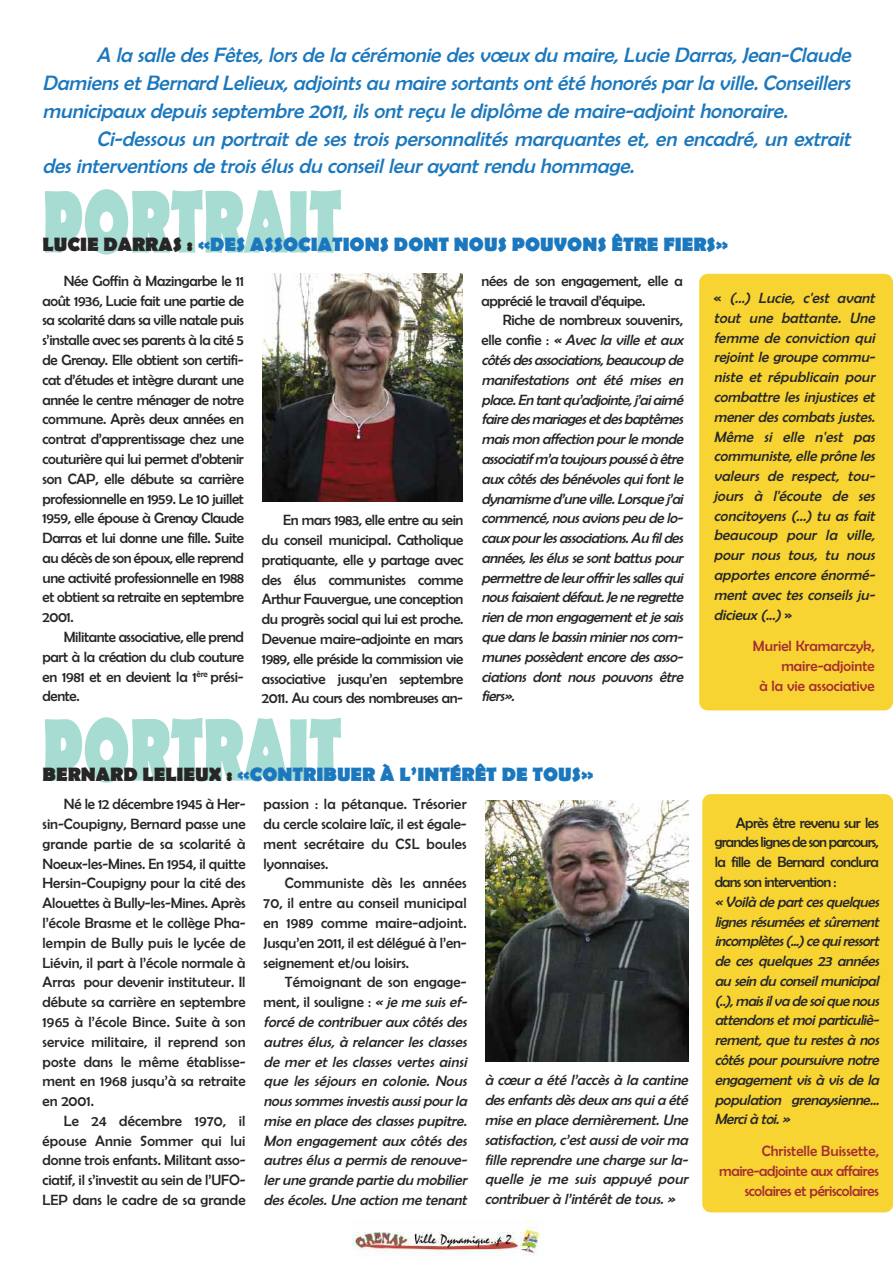
<style>
.page{position:relative;width:893px;height:1263px;background:#fff}
.page>*{position:absolute;margin:0;border:0;box-sizing:border-box;transform-origin:0 0}
.t1{font:italic 21px/27.8px "Berlin Sans FB";color:#1c78be;text-align:justify}
.t2{font:700 19.5px "Berlin Sans FB";color:#1c78be}
.t3{font:15px/19.8px "Berlin Sans FB";letter-spacing:-.015em;color:#272627;text-align:justify}
.t4{font:italic 15px/19.8px "Berlin Sans FB";color:#272627;text-align:justify}
.t5{font:15px/19.8px "Berlin Sans FB";letter-spacing:-.025em;color:#a62c32;text-align:right}
.t6{font:15px/19.8px "Berlin Sans FB";color:#a62c32;text-align:right}
.s1{color:#272627}
.s2{font-style:normal}
</style>
<div class="page">
<img style="left:353px;top:1220px;width:188px;height:36px">
<img style="left:486px;top:800px;width:203px;height:261px">
<img style="left:262px;top:273px;width:200px;height:228px">
<svg style="left:45px;top:717px;width:243px;height:66px"></svg>
<svg style="left:45px;top:189px;width:243px;height:66px"></svg>
<div style="left:699px;top:274px;width:194px;height:436px;background:#f7d432;border-radius:9px"></div>
<div style="left:702px;top:794px;width:191px;height:418px;background:#f7d432;border-radius:9px"></div>
<p class="t1" style="left:43px;top:41px;width:814px;text-indent:54px">A la salle des Fêtes, lors de la cérémonie des vœux du maire, Lucie Darras, Jean-Claude Damiens et Bernard Lelieux, adjoints au maire sortants ont été honorés par la ville. Conseillers municipaux depuis septembre 2011, ils ont reçu le diplôme de maire-adjoint honoraire.</p>
<h1 class="t1" style="left:43px;top:124px;width:814px;text-indent:54px">Ci-dessous un portrait de ses trois personnalités marquantes et, en encadré, un extrait des interventions de trois élus du conseil leur ayant rendu hommage.</h1>
<h2 class="t2" style="left:43px;top:233px;width:687px"><span class="s1">LUCIE DARRAS :</span> «DES ASSOCIATIONS DONT NOUS POUVONS ÊTRE FIERS»</h2>
<p class="t3" style="left:43px;top:271px;width:203px;text-indent:21px">Née Goffin à Mazingarbe le 11 août 1936, Lucie fait une partie de sa scolarité dans sa ville natale puis s’installe avec ses parents à la cité 5 de Grenay. Elle obtient son certifi&shy;cat d’études et intègre durant une année le centre ménager de notre commune. Après deux années en contrat d’apprentissage chez une couturière qui lui permet d’obtenir son CAP, elle débute sa carrière professionnelle en 1959. Le 10 juillet 1959, elle épouse à Grenay Claude Darras et lui donne une fille. Suite au décès de son époux, elle reprend une activité professionnelle en 1988 et obtient sa retraite en septembre 2001.</p>
<p class="t3" style="left:43px;top:627px;width:203px;text-indent:21px">Militante associative, elle prend part à la création du club couture en 1981 et en devient la 1<sup>ère</sup> prési&shy;dente.</p>
<p class="t3" style="left:262px;top:510px;width:203px;text-indent:21px">En mars 1983, elle entre au sein du conseil municipal. Catholique pratiquante, elle y partage avec des élus communistes comme Arthur Fauvergue, une conception du progrès social qui lui est proche.<br>Devenue maire-adjointe en mars 1989, elle préside la commission vie associative jusqu’en septembre 2011. Au cours des nombreuses an-</p>
<p class="t3" style="left:481px;top:271px;width:203px">nées de son engagement, elle a apprécié le travail d’équipe.</p>
<p class="t4" style="left:481px;top:310px;width:206px;text-align:left;text-indent:21px"><span class="s2">Riche de nombreux souvenirs, elle confie :</span> «Aveclavilleetaux côtés des associations, beaucoup de manifestations ont été mises en place. En tant qu’adjointe, j ’ai aimé faire des mariages et des baptêmes mais mon affection pour le monde associatif m’a toujours poussé à être aux côtés des bénévoles qui font le dynamisme d’une ville. Lorsque j ’ai commencé, nous avions peu de lo&shy;caux pour les associations. Au fil des années, les élus se sont battus pour permettre de leur offrir les salles qui nous faisaient défaut. Je ne regrette rien de mon engagement et je sais que dans le bassin minier nos com&shy;munes possèdent encore des asso&shy;ciations dont nous pouvons être fiers».</p>
<p class="t4" style="left:714px;top:288px;width:166px"><span class="s2">«</span> (...) Lucie, c'est avant tout une battante. Une femme de conviction qui rejoint le groupe commu&shy;niste et républicain pour combattre les injustices et mener des combats justes.<br>Même si elle n'est pas communiste, elle prône les valeurs de respect, tou&shy;jours à l'écoute de ses concitoyens (...) tu as fait beaucoup pour la ville, pour nous tous, tu nous apportes encore énormé&shy;ment avec tes conseils ju&shy;dicieux (...) <span class="s2">»</span></p>
<p class="t6" style="left:753px;top:636px;width:123px">Muriel Kramarczyk, maire-adjointe<br>à la vie associative</p>
<h2 class="t2" style="left:43px;top:763px;width:552px"><span class="s1">BERNARD LELIEUX :</span> «CONTRIBUER À L’INTÉRÊT DE TOUS»</h2>
<p class="t3" style="left:43px;top:794px;width:205px;text-indent:21px">Né le 12 décembre 1945 à Her&shy;sin-Coupigny, Bernard passe une grande partie de sa scolarité à Noeux-les-Mines. En 1954, il quitte Hersin-Coupigny pour la cité des Alouettes à Bully-les-Mines. Après l’école Brasme et le collège Pha&shy;lempin de Bully puis le lycée de Liévin, il part à l’école normale à Arras pour devenir instituteur. Il débute sa carrière en septembre 1965 à l’école Bince. Suite à son service militaire, il reprend son poste dans le même établisse&shy;ment en 1968 jusqu’à sa retraite en 2001.</p>
<p class="t3" style="left:43px;top:1111px;width:205px;text-indent:21px">Le 24 décembre 1970, il épouse Annie Sommer qui lui donne trois enfants. Militant asso&shy;ciatif, il s’investit au sein de l’UFO-LEP dans le cadre de sa grande</p>
<p class="t3" style="left:264px;top:794px;width:205px">passion : la pétanque. Trésorier du cercle scolaire laïc, il est égale&shy;ment secrétaire du CSL boules lyonnaises.</p>
<p class="t3" style="left:264px;top:873px;width:205px;text-indent:21px">Communiste dès les années 70, il entre au conseil municipal en 1989 comme maire-adjoint.<br>Jusqu’en 2011, il est délégué à l’en&shy;seignement et/ou loisirs.</p>
<p class="t4" style="left:264px;top:972px;width:208px;text-align:left;text-indent:21px"><span class="s2">Témoignant de son engage&shy;ment, il souligne :</span> «jemesuisef&shy;forcé de contribuer aux côtés des autres élus, à relancer les classes de mer et les classes vertes ainsi que les séjours en colonie. Nous nous sommes investis aussi pour la mise en place des classes pupitre.<br>Mon engagement aux côtés des autres élus a permis de renouve&shy;ler une grande partie du mobilier des écoles. Une action me tenant</p>
<p class="t4" style="left:485px;top:1070px;width:208px">à cœur a été l’accès à la cantine des enfants dès deux ans qui a été mise en place dernièrement. Une satisfaction, c’est aussi de voir ma fille reprendre une charge sur la&shy;quelle je me suis appuyé pour contribuer à l’intérêt de tous. »</p>
<p class="t3" style="left:715px;top:812px;width:166px;text-indent:21px">Après être revenu sur les grandes lignes de son parcours, la fille de Bernard conclura dans son intervention :</p>
<p class="t4" style="left:715px;top:892px;width:169px">« Voilà de part ces quelques lignes résumées et sûrement incomplètes (...) ce qui ressort de ces quelques 23 années au sein du conseil municipal (..), mais il va de soi que nous attendons et moi particuliè&shy;rement, que tu restes à nos côtés pour poursuivre notre engagement vis à vis de la population grenaysienne...<br>Merci à toi. »</p>
<p class="t5" style="left:719px;top:1141px;width:161px">Christelle Buissette, maire-adjointe aux affaires scolaires et périscolaires</p>
</div>
